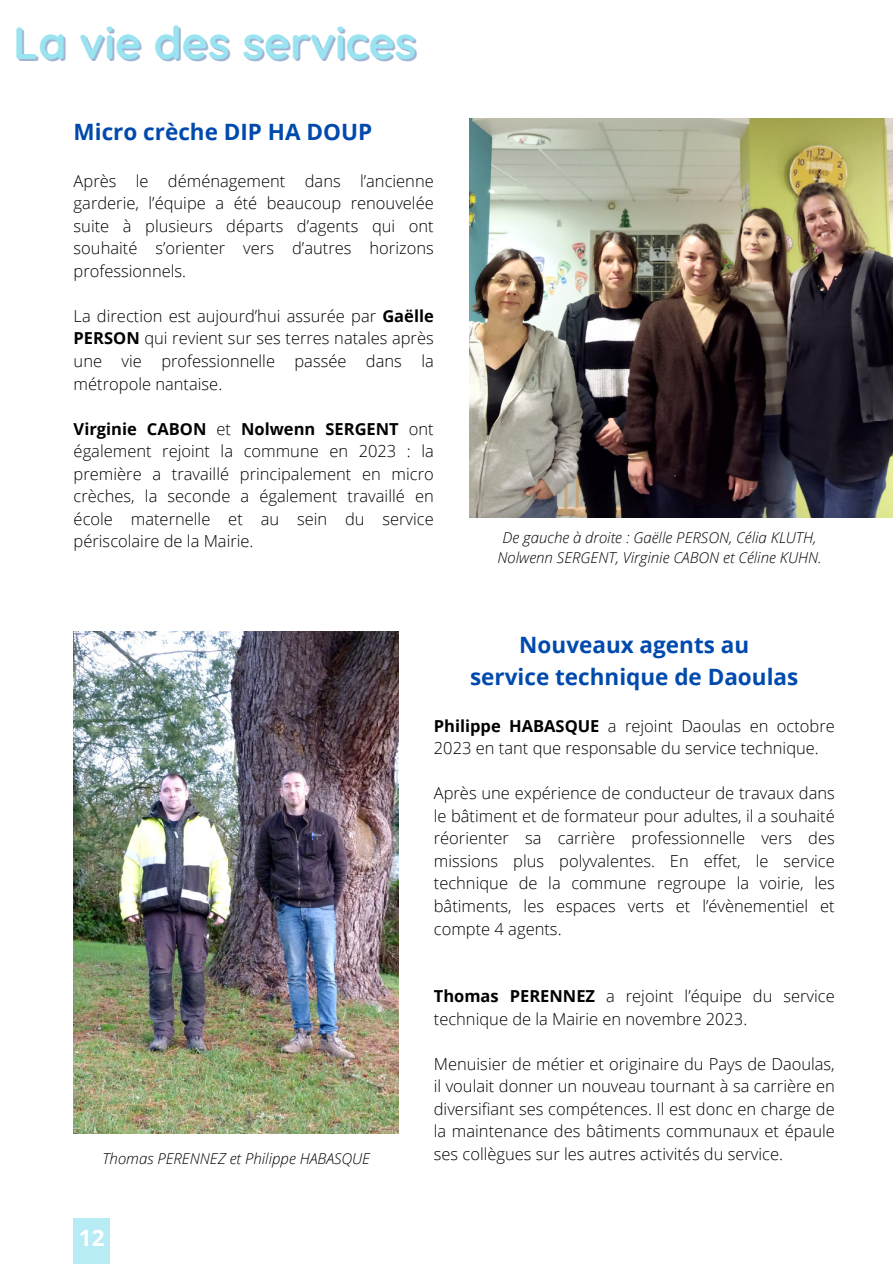
<style>
.page{position:relative;width:893px;height:1264px;background:#fff}
.page>*{position:absolute;margin:0;border:0;box-sizing:border-box;transform-origin:0 0}
.t1{font:700 45px "Quicksand";color:#9ae4f1}
.t2{font:700 22.5px "Open Sans";color:#004aad}
.t3{font:700 22.5px "Open Sans";color:#fff}
.t4{font:300 16.5px/22.5px "Open Sans";color:#000;text-align:justify}
.t5{font:italic 300 15px "Open Sans";color:#000}
.s1{font-weight:700}
</style>
<div class="page">
<img style="left:469px;top:118px;width:423px;height:399px">
<div style="left:74px;top:1218px;width:36px;height:45px;background:#b8ecf5"></div>
<img style="left:74px;top:631px;width:325px;height:502px">
<p class="t1" style="left:13px;top:14px;width:405px">La vie des services</p>
<p class="t2" style="left:74px;top:116px;width:300px">Micro crèche DIP HA DOUP</p>
<p class="t4" style="left:74px;top:169px;width:361px">Après le déménagement dans l’ancienne garderie, l’équipe a été beaucoup renouvelée suite à plusieurs départs d’agents qui ont souhaité s’orienter vers d’autres horizons professionnels.</p>
<p class="t4" style="left:74px;top:304px;width:361px">La direction est aujourd’hui assurée par <span class="s1">Gaëlle PERSON</span> qui revient sur ses terres natales après une vie professionnelle passée dans la métropole nantaise.</p>
<p class="t4" style="left:74px;top:417px;width:361px"><span class="s1">Virginie CABON</span> et <span class="s1">Nolwenn SERGENT</span> ont également rejoint la commune en 2023 : la première a travaillé principalement en micro crèches, la seconde a également travaillé en école maternelle et au sein du service périscolaire de la Mairie.</p>
<p class="t5" style="left:502px;top:526px;width:315px">De gauche à droite : Gaëlle PERSON, Célia KLUTH,</p>
<p class="t5" style="left:497px;top:547px;width:326px">Nolwenn SERGENT, Virginie CABON et Céline KUHN.</p>
<p class="t5" style="left:102px;top:1148px;width:269px">Thomas PERENNEZ et Philippe HABASQUE</p>
<p class="t3" style="left:79px;top:1221px;width:27px">12</p>
<p class="t2" style="left:519px;top:629px;width:231px">Nouveaux agents au</p>
<p class="t2" style="left:470px;top:660px;width:330px">service technique de Daoulas</p>
<p class="t4" style="left:434px;top:714px;width:402px"><span class="s1">Philippe HABASQUE</span> a rejoint Daoulas en octobre<br>2023 en tant que responsable du service technique.</p>
<p class="t4" style="left:434px;top:781px;width:402px">Après une expérience de conducteur de travaux dans le bâtiment et de formateur pour adultes, il a souhaité réorienter sa carrière professionnelle vers des missions plus polyvalentes. En effet, le service technique de la commune regroupe la voirie, les bâtiments, les espaces verts et l’évènementiel et compte 4 agents.</p>
<p class="t4" style="left:434px;top:984px;width:402px"><span class="s1">Thomas PERENNEZ</span> a rejoint l’équipe du service technique de la Mairie en novembre 2023.</p>
<p class="t4" style="left:434px;top:1051px;width:402px">Menuisier de métier et originaire du Pays de Daoulas, il voulait donner un nouveau tournant à sa carrière en diversifiant ses compétences. Il est donc en charge de la maintenance des bâtiments communaux et épaule ses collègues sur les autres activités du service.</p>
</div>
